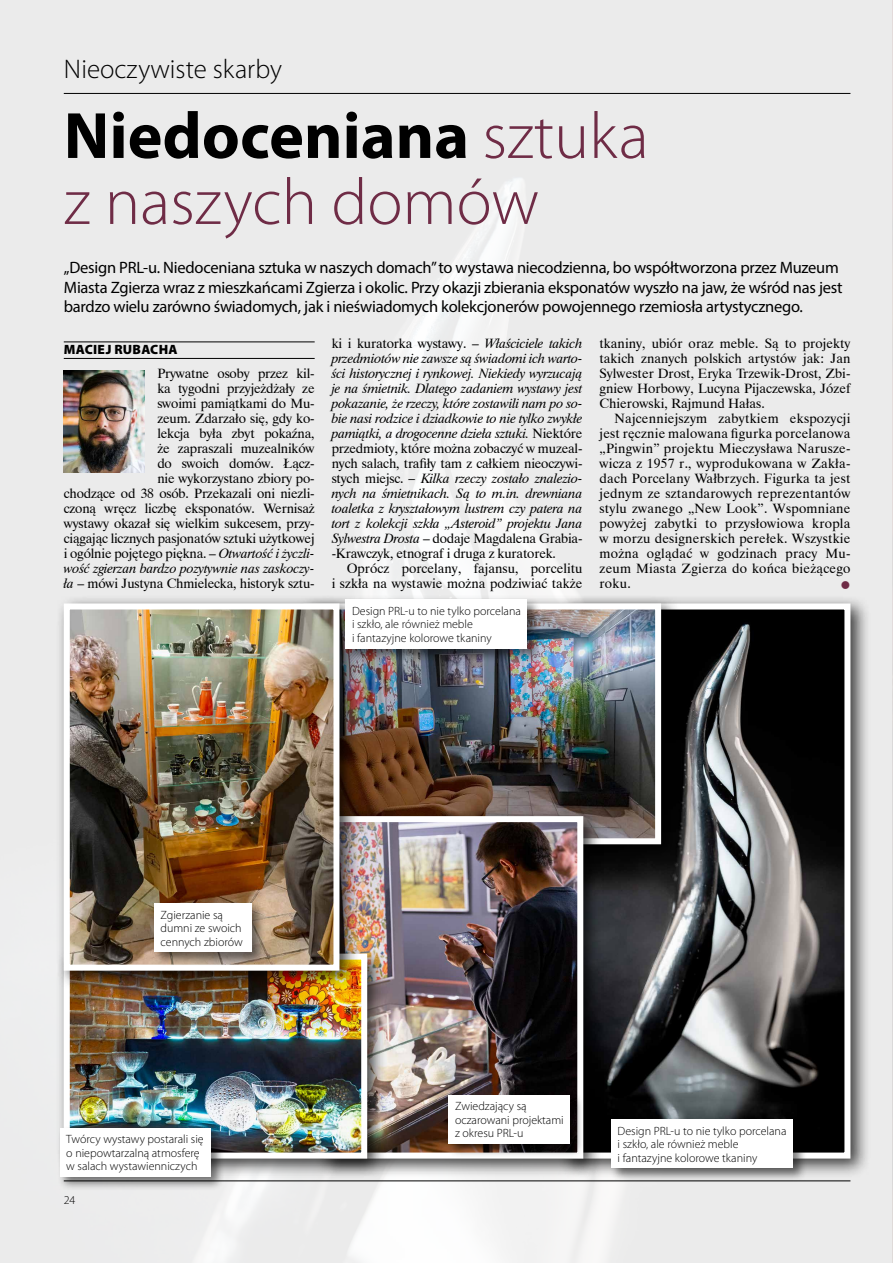
<style>
.page{position:relative;width:893px;height:1263px;background:#fff}
.page>*{position:absolute;margin:0;border:0;box-sizing:border-box;transform-origin:0 0}
.t1{font:300 66px/66px "Myriad Pro";color:#6f2c46}
.t2{font:300 27px "Myriad Pro";color:#000}
.t3{font:16.5px/19.5px "Myriad Pro";letter-spacing:-.015em;color:#000}
.t4{font:13.5px/15px "Dutch 801 BT";letter-spacing:-.015em;color:#000;text-align:right}
.t5{font:italic 13.5px/15px "Dutch 801 BT";letter-spacing:-.015em;color:#000;text-align:justify}
.t6{font:900 13.5px "Myriad Pro";letter-spacing:.02em;color:#000}
.t7{font:13.5px "Wingdings";color:#6f2c46}
.t8{font:300 12px/13.5px "Myriad Pro";color:#000}
.s1{font-weight:700;color:#000}
.s2{font-style:italic}
.s3{font-style:normal}
</style>
<div class="page">
<img style="left:0;top:0;width:893px;height:1263px">
<hr style="left:64px;top:1180px;width:786px;height:1px;background:#000">
<hr style="left:64px;top:93px;width:786px;height:1px;background:#000">
<hr style="left:64px;top:342px;width:251px;height:1px;background:#000">
<hr style="left:64px;top:358px;width:251px;height:1px;background:#000">
<img style="left:64px;top:371px;width:81px;height:102px">
<div style="left:556px;top:595px;width:315px;height:583px;background:#000;opacity:.75"></div>
<svg style="left:603px;top:600px;width:250px;height:561px;background:#4f4f50"></svg>
<div style="left:295px;top:595px;width:386px;height:269px;background:#000;opacity:.75"></div>
<img style="left:359px;top:600px;width:305px;height:247px">
<div style="left:315px;top:808px;width:288px;height:371px;background:#000;opacity:.75"></div>
<img style="left:359px;top:813px;width:227px;height:348px">
<div style="left:55px;top:945px;width:332px;height:233px;background:#000;opacity:.75"></div>
<img style="left:61px;top:951px;width:309px;height:210px">
<div style="left:55px;top:595px;width:304px;height:395px;background:#000;opacity:.75"></div>
<img style="left:61px;top:600px;width:281px;height:374px">
<div style="left:152px;top:901px;width:114px;height:66px;background:#000;opacity:.5"></div>
<div style="left:154px;top:903px;width:98px;height:49px;background:#fff"></div>
<div style="left:344px;top:597px;width:197px;height:66px;background:#000;opacity:.5"></div>
<div style="left:346px;top:599px;width:181px;height:49px;background:#fff"></div>
<div style="left:609px;top:1117px;width:198px;height:65px;background:#000;opacity:.5"></div>
<div style="left:611px;top:1119px;width:182px;height:49px;background:#fff"></div>
<div style="left:447px;top:1092px;width:137px;height:66px;background:#000;opacity:.5"></div>
<div style="left:449px;top:1095px;width:121px;height:48px;background:#fff"></div>
<div style="left:58px;top:1125px;width:167px;height:66px;background:#000;opacity:.5"></div>
<div style="left:60px;top:1128px;width:151px;height:48px;background:#fff"></div>
<h2 class="t2" style="left:64px;top:54px;width:220px">Nieoczywiste skarby</h2>
<h1 class="t1" style="left:64px;top:104px;width:586px"><span class="s1">Niedoceniana</span> sztuka z naszych domów</h1>
<p class="t3" style="left:64px;top:258px;width:780px">„Design PRL-u. Niedoceniana sztuka w naszych domach” to wystawa niecodzienna, bo współtworzona przez Muzeum<br>Miasta Zgierza wraz z mieszkańcami Zgierza i okolic. Przy okazji zbierania eksponatów wyszło na jaw, że wśród nas jest bardzo wielu zarówno świadomych, jak i nieświadomych kolekcjonerów powojennego rzemiosła artystycznego.</p>
<p class="t6" style="left:64px;top:342px;width:115px">MACIEJ RUBACHA</p>
<p class="t4" style="left:64px;top:366px;width:252px">Prywatne osoby przez kil-<br>ka tygodni przyjeżdżały ze<br>swoimi pamiątkami do Mu-<br>zeum. Zdarzało się, gdy ko-<br>lekcja była zbyt pokaźna,<br>że zapraszali muzealników<br>do swoich domów. Łącz-<br>nie wykorzystano zbiory po-<br>chodzące od 38 osób. Przekazali oni niezli&shy;czoną wręcz liczbę eksponatów. Wernisaż wystawy okazał się wielkim sukcesem, przy&shy;ciągając licznych pasjonatów sztuki użytkowej i ogólnie pojętego piękna. – <span class="s2">Otwartość i życzli&shy;wość zgierzan bardzo pozytywnie nas zaskoczy&shy;ła</span> – mówi Justyna Chmielecka, historyk sztu-</p>
<p class="t5" style="left:332px;top:335px;width:252px"><span class="s3">ki i kuratorka wystawy. –</span> Właściciele takich przedmiotów nie zawsze są świadomi ich warto&shy;ści historycznej i rynkowej. Niekiedy wyrzucają je na śmietnik. Dlatego zadaniem wystawy jest pokazanie, że rzeczy, które zostawili nam po so&shy;bie nasi rodzice i dziadkowie to nie tylko zwykłe pamiątki, a drogocenne dzieła sztuki. <span class="s3">Niektóre przedmioty, które można zobaczyć w muzeal&shy;nych salach, trafiły tam z całkiem nieoczywi&shy;stych miejsc.</span> – Kilka rzeczy zostało znalezio&shy;nych na śmietnikach. Są to m.in. drewniana toaletka z kryształowym lustrem czy patera na tort z kolekcji szkła „Asteroid” projektu Jana Sylwestra Drosta <span class="s3">– dodaje Magdalena Grabia--Krawczyk, etnograf i druga z kuratorek.</span></p>
<p class="t4" style="left:332px;top:561px;width:252px">Oprócz porcelany, fajansu, porcelitu<br>i szkła na wystawie można podziwiać także</p>
<p class="t4" style="left:600px;top:336px;width:252px;text-align:justify">tkaniny, ubiór oraz meble. Są to projekty takich znanych polskich artystów jak: Jan Sylwester Drost, Eryka Trzewik-Drost, Zbi&shy;gniew Horbowy, Lucyna Pijaczewska, Józef Chierowski, Rajmund Hałas.</p>
<p class="t4" style="left:600px;top:411px;width:252px;text-align:justify;text-indent:15px">Najcenniejszym zabytkiem ekspozycji jest ręcznie malowana figurka porcelanowa „Pingwin” projektu Mieczysława Narusze&shy;wicza z 1957 r., wyprodukowana w Zakła&shy;dach Porcelany Wałbrzych. Figurka ta jest jednym ze sztandarowych reprezentantów stylu zwanego „New Look”. Wspomniane powyżej zabytki to przysłowiowa kropla w morzu designerskich perełek. Wszystkie można oglądać w godzinach pracy Mu&shy;zeum Miasta Zgierza do końca bieżącego roku.</p>
<p class="t7" style="left:840px;top:578px;width:12px">●</p>
<p class="t8" style="left:161px;top:908px;width:84px">Zgierzanie są dumni ze swoich cennych zbiorów</p>
<p class="t8" style="left:66px;top:1132px;width:139px">Twórcy wystawy postarali się o niepowtarzalną atmosferę w salach wystawienniczych</p>
<p class="t8" style="left:64px;top:1193px;width:13px">24</p>
<p class="t8" style="left:352px;top:604px;width:170px">Design PRL-u to nie tylko porcelana i szkło, ale również meble<br>i fantazyjne kolorowe tkaniny</p>
<p class="t8" style="left:455px;top:1099px;width:110px">Zwiedzający są oczarowani projektami z okresu PRL-u</p>
<p class="t8" style="left:618px;top:1124px;width:170px">Design PRL-u to nie tylko porcelana i szkło, ale również meble<br>i fantazyjne kolorowe tkaniny</p>
</div>
